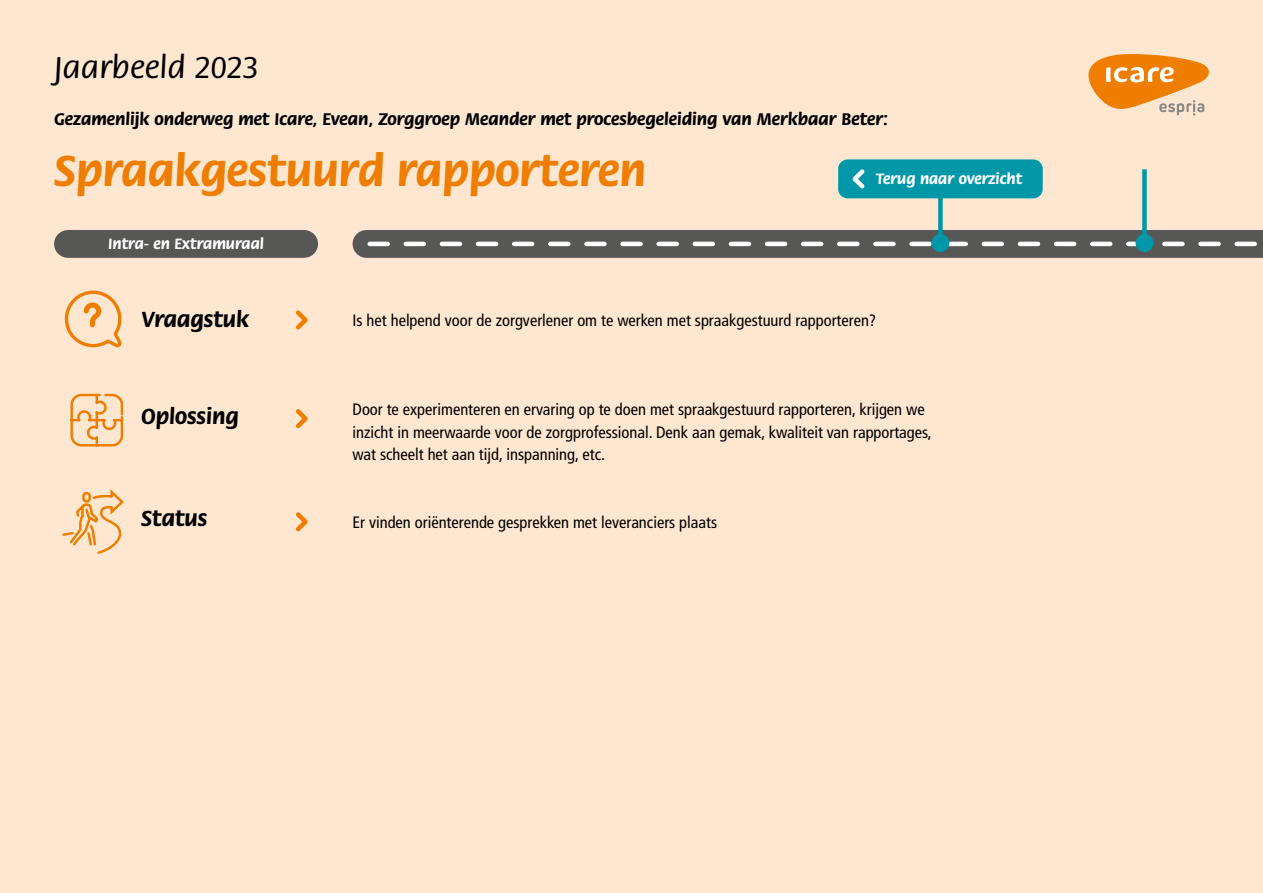
<style>
.page{position:relative;width:1263px;height:893px;background:#fee7d1}
.page>*{position:absolute;margin:0;border:0;box-sizing:border-box;transform-origin:0 0}
.t1{font:700 46.2px "Flora Std";color:#ef7d00}
.t2{font:500 33.15px "Flora Std";color:#000}
.t3{font:700 23.25px "Flora Std";color:#000}
.t4{font:700 18px "Flora Std";color:#000}
.t5{font:condensed 16.5px/22.5px "Frutiger LT Std";color:#000}
.t6{font:700 15.9px "Flora Std";color:#fff}
</style>
<div class="page">
<svg style="left:1088px;top:54px;width:121px;height:62px"></svg>
<div style="left:68px;top:230px;width:236px;height:28px;background:#575756"></div>
<svg style="left:296px;top:310px;width:12px;height:20px"></svg>
<svg style="left:296px;top:409px;width:12px;height:20px"></svg>
<svg style="left:296px;top:512px;width:12px;height:20px"></svg>
<svg style="left:70px;top:393px;width:54px;height:54px"></svg>
<svg style="left:62px;top:489px;width:62px;height:65px"></svg>
<div style="left:366px;top:230px;width:897px;height:28px;background:#575756"></div>
<svg style="left:370px;top:242px;width:887px;height:4px"></svg>
<div style="left:938px;top:169px;width:5px;height:74px;background:#0098a9"></div>
<div style="left:931px;top:234px;width:18px;height:18px;background:#0098a9;border-radius:50%"></div>
<div style="left:1142px;top:169px;width:5px;height:74px;background:#0098a9"></div>
<div style="left:1135px;top:234px;width:18px;height:18px;background:#0098a9;border-radius:50%"></div>
<div style="left:838px;top:159px;width:205px;height:39px;background:#0098a9;border-radius:9px"></div>
<svg style="left:852px;top:169px;width:13px;height:20px"></svg>
<svg style="left:64px;top:290px;width:58px;height:58px"></svg>
<h2 class="t2" style="left:54px;top:50px;width:206px">Jaarbeeld 2023</h2>
<p class="t4" style="left:54px;top:109px;width:836px">Gezamenlijk onderweg met Icare, Evean, Zorggroep Meander met procesbegeleiding van Merkbaar Beter:</p>
<h1 class="t1" style="left:54px;top:146px;width:594px">Spraakgestuurd rapporteren</h1>
<p class="t6" style="left:108px;top:235px;width:157px">Intra- en Extramuraal</p>
<p class="t6" style="left:876px;top:171px;width:148px">Terug naar overzicht</p>
<h3 class="t3" style="left:141px;top:307px;width:110px">Vraagstuk</h3>
<p class="t5" style="left:352px;top:309px;width:525px">Is het helpend voor de zorgverlener om te werken met spraakgestuurd rapporteren?</p>
<h3 class="t3" style="left:141px;top:404px;width:99px">Oplossing</h3>
<p class="t5" style="left:352px;top:398px;width:581px">Door te experimenteren en ervaring op te doen met spraakgestuurd rapporteren, krijgen we inzicht in meerwaarde voor de zorgprofessional. Denk aan gemak, kwaliteit van rapportages, wat scheelt het aan tijd, inspanning, etc.</p>
<h3 class="t3" style="left:141px;top:506px;width:68px">Status</h3>
<p class="t5" style="left:352px;top:511px;width:366px">Er vinden oriënterende gesprekken met leveranciers plaats</p>
</div>
